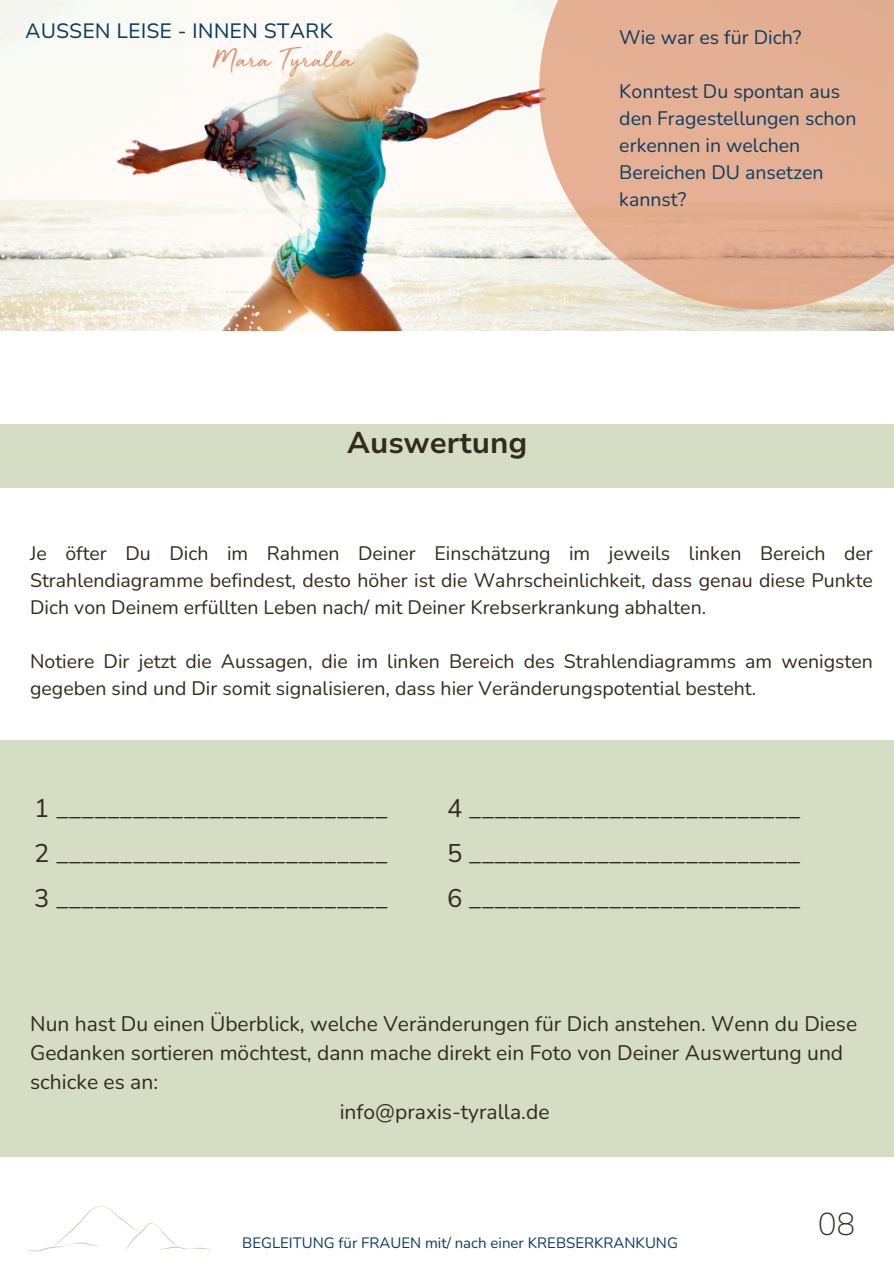
<style>
.page{position:relative;width:894px;height:1264px;background:#fff}
.page>*{position:absolute;margin:0;border:0;box-sizing:border-box;transform-origin:0 0}
.t1{font:200 31.5px "Nunito";color:#332b1b}
.t2{font:700 30px "Nunito Sans 10 pt";color:#332b1b}
.t3{font:27.9px "Golden Plains";color:#de936e}
.t4{font:25.5px/45px "Nunito";color:#332b1b;text-align:justify}
.t5{font:21px "Nunito";color:#332b1b}
.t6{font:20.7px "Nunito Sans 10 pt";color:#0a3e60}
.t7{font:19.5px/27px "Nunito";color:#332b1b;text-align:justify}
.t8{font:19.5px/27px "Nunito";color:#0a3e60}
.t9{font:15px "Nunito";color:#0a3e60}
</style>
<div class="page">
<div style="left:0;top:740px;width:893px;height:416px;background:#d5ddc5"></div>
<img style="left:0;top:0;width:893px;height:331px">
<svg style="left:539px;top:0;width:354px;height:309px;background:#e4b59b"></svg>
<div style="left:0;top:424px;width:893px;height:64px;background:#d5ddc5"></div>
<svg style="left:25px;top:1206px;width:185px;height:46px"></svg>
<h5 class="t6" style="left:25px;top:17px;width:309px">AUSSEN LEISE - INNEN STARK</h5>
<p class="t3" style="left:213px;top:45px;width:142px">Mara Tyralla</p>
<h3 class="t2" style="left:347px;top:422px;width:182px">Auswertung</h3>
<h5 class="t8" style="left:619px;top:24px;width:184px">Wie war es für Dich?</h5>
<h5 class="t8" style="left:619px;top:78px;width:239px">Konntest Du spontan aus den Fragestellungen schon erkennen in welchen<br>Bereichen DU ansetzen kannst?</h5>
<h4 class="t7" style="left:30px;top:540px;width:844px">Je öfter Du Dich im Rahmen Deiner Einschätzung im jeweils linken Bereich der Strahlendiagramme befindest, desto höher ist die Wahrscheinlichkeit, dass genau diese Punkte Dich von Deinem erfüllten Leben nach/ mit Deiner Krebserkrankung abhalten.</h4>
<h2 class="t7" style="left:30px;top:648px;width:844px">Notiere Dir jetzt die Aussagen, die im linken Bereich des Strahlendiagramms am wenigsten gegeben sind und Dir somit signalisieren, dass hier Veränderungspotential besteht.</h2>
<h5 class="t4" style="left:34px;top:786px;width:355px">1 __________________________ 2 __________________________ 3 __________________________</h5>
<h5 class="t4" style="left:447px;top:786px;width:355px">4 __________________________ 5 __________________________ 6 __________________________</h5>
<h3 class="t5" style="left:30px;top:1009px;width:828px">Nun hast Du einen Überblick, welche Veränderungen für Dich anstehen. Wenn du Diese</h3>
<h3 class="t5" style="left:30px;top:1038px;width:814px">Gedanken sortieren möchtest, dann mache direkt ein Foto von Deiner Auswertung und</h3>
<h3 class="t5" style="left:30px;top:1068px;width:129px">schicke es an:</h3>
<h3 class="t5" style="left:340px;top:1097px;width:211px">info@praxis-tyralla.de</h3>
<p class="t9" style="left:242px;top:1232px;width:437px">BEGLEITUNG für FRAUEN mit/ nach einer KREBSERKRANKUNG</p>
<h1 class="t1" style="left:817px;top:1203px;width:39px">08</h1>
</div>
